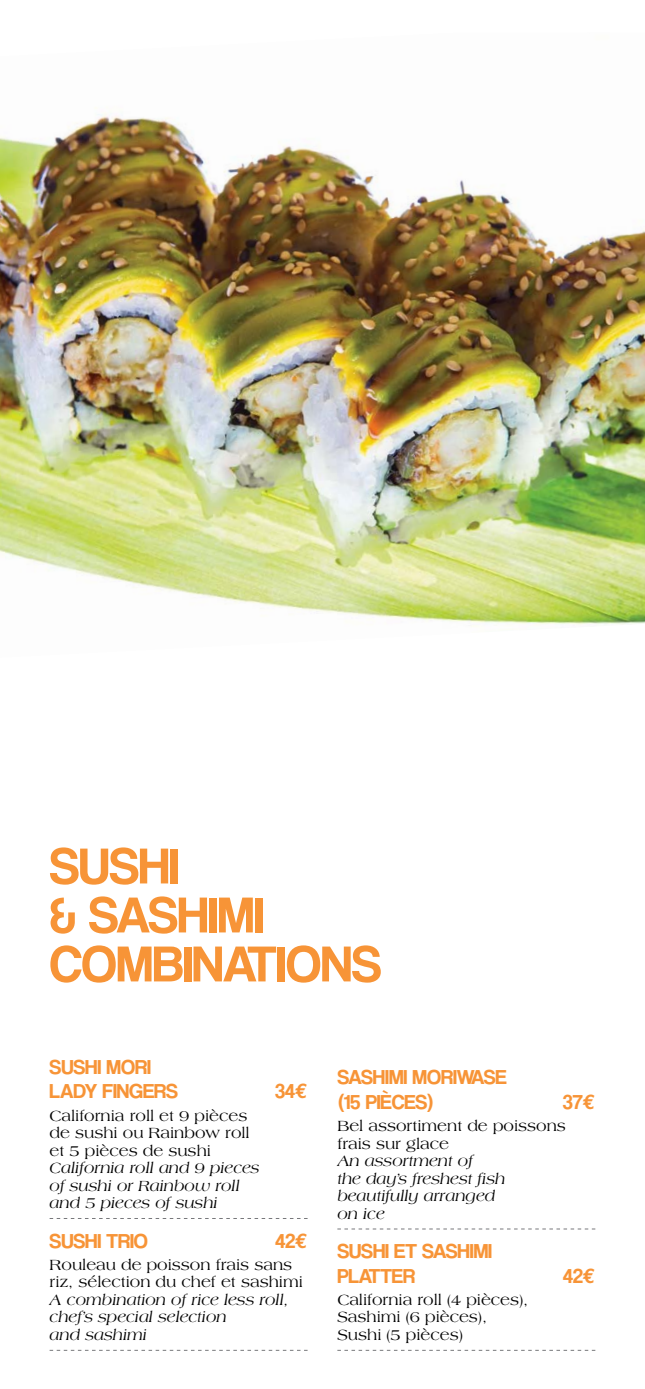
<style>
.page{position:relative;width:645px;height:1389px;background:#fff}
.page>*{position:absolute;margin:0;border:0;box-sizing:border-box;transform-origin:0 0}
.t1{font:52.5px/49px "Coolvetica Rg";color:#f79437}
.t2{font:21px/24.5px "Coolvetica Rg";color:#f79437}
.t3{font:15.75px/17.5px "Americana";color:#000}
.t4{font:italic 15.75px/17.5px "Americana";color:#000}
.s1{font-family:"Euro Mono";font-weight:700}
</style>
<div class="page">
<svg style="left:50px;top:1218px;width:258px;height:1px"></svg>
<svg style="left:50px;top:1350px;width:258px;height:1px"></svg>
<svg style="left:337px;top:1229px;width:258px;height:1px"></svg>
<svg style="left:337px;top:1350px;width:258px;height:1px"></svg>
<img style="left:0;top:107px;width:645px;height:520px">
<h1 class="t1" style="left:50px;top:841px;width:333px">SUSHI<br>&amp; SASHIMI<br>COMBINATIONS</h1>
<h2 class="t2" style="left:50px;top:1054px;width:130px">SUSHI MORI<br>LADY FINGERS</h2>
<h2 class="t2" style="left:275px;top:1079px;width:34px">34<span class="s1">E</span></h2>
<p class="t3" style="left:50px;top:1107px;width:202px">California roll et 9 pièces de sushi ou Rainbow roll et 5 pièces de sushi</p>
<p class="t4" style="left:50px;top:1159px;width:212px">California roll and 9 pieces of sushi or Rainbow roll and 5 pieces of sushi</p>
<h2 class="t2" style="left:50px;top:1228px;width:100px">SUSHI TRIO</h2>
<h2 class="t2" style="left:275px;top:1228px;width:34px">42<span class="s1">E</span></h2>
<p class="t3" style="left:50px;top:1256px;width:255px">Rouleau de poisson frais sans riz, sélection du chef et sashimi</p>
<p class="t4" style="left:50px;top:1291px;width:241px">A combination of rice less roll, chef’s special selection<br>and sashimi</p>
<h2 class="t2" style="left:337px;top:1065px;width:171px">SASHIMI MORIWASE (15 PIÈCES)</h2>
<h2 class="t2" style="left:563px;top:1089px;width:34px">37<span class="s1">E</span></h2>
<p class="t3" style="left:337px;top:1117px;width:230px">Bel assortiment de poissons frais sur glace</p>
<p class="t4" style="left:337px;top:1152px;width:169px">An assortment of<br>the day’s freshest fish beautifully arranged on ice</p>
<h2 class="t2" style="left:337px;top:1239px;width:156px">SUSHI ET SASHIMI<br>PLATTER</h2>
<h2 class="t2" style="left:563px;top:1263px;width:34px">42<span class="s1">E</span></h2>
<p class="t3" style="left:337px;top:1291px;width:193px">California roll (4 pièces),<br>Sashimi (6 pièces),<br>Sushi (5 pièces)</p>
</div>
